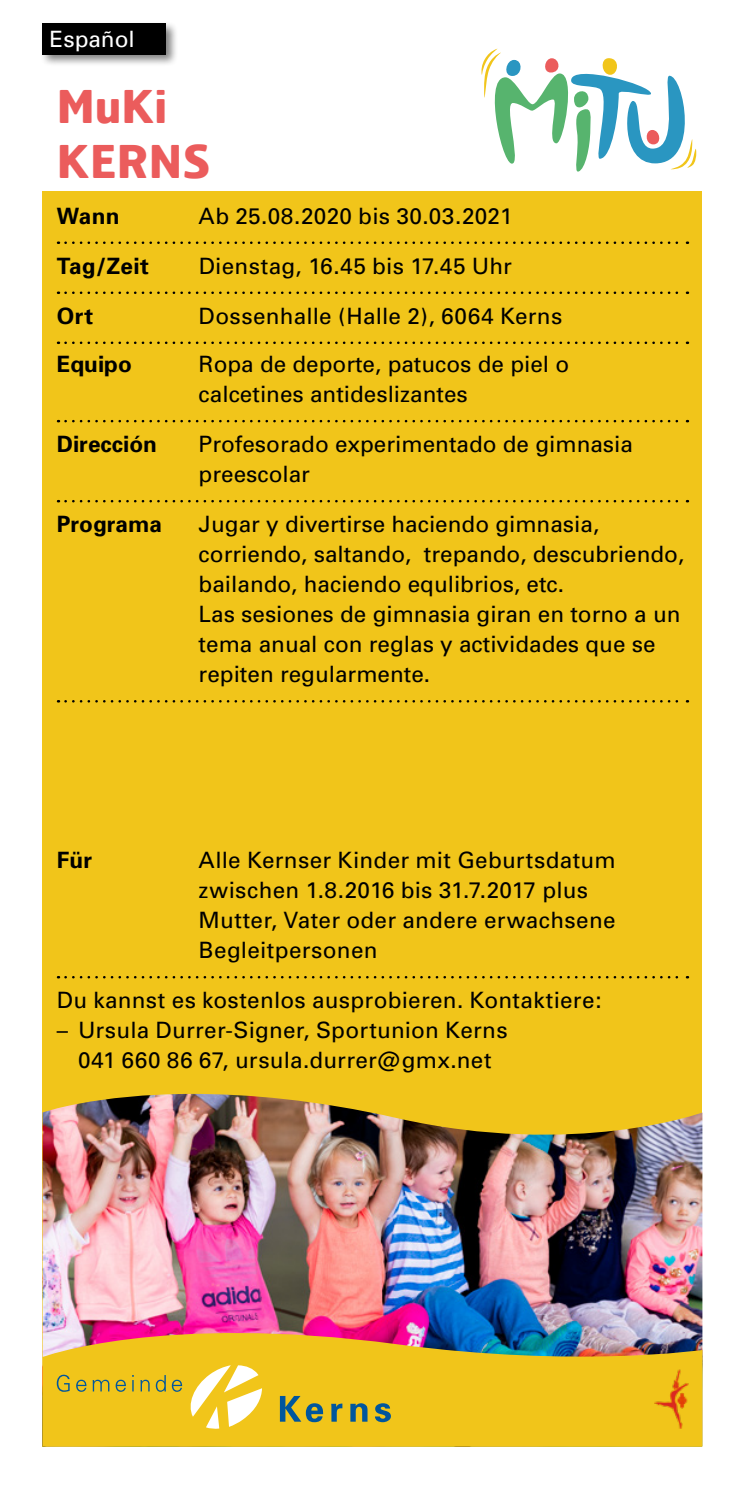
<style>
.page{position:relative;width:745px;height:1489px;background:#fff}
.page>*{position:absolute;margin:0;border:0;box-sizing:border-box;transform-origin:0 0}
.t1{font:700 45px/55px "Hermes FB";color:#eb5c5c}
.t2{font:22.5px/30px "Univers";color:#000}
.t3{font:700 22.5px "Univers";color:#000}
.t4{font:22.5px "Univers";color:#fff}
</style>
<div class="page">
<div style="left:43px;top:191px;width:659px;height:1255px;background:#f1c51a"></div>
<img style="left:43px;top:1093px;width:659px;height:219px">
<img style="left:43px;top:1312px;width:659px;height:117px">
<svg style="left:481px;top:49px;width:216px;height:123px"></svg>
<svg style="left:65px;top:976px;width:622px;height:2px"></svg>
<svg style="left:57px;top:1374px;width:13px;height:17px"></svg>
<svg style="left:76px;top:1379px;width:10px;height:12px"></svg>
<svg style="left:93px;top:1379px;width:16px;height:12px"></svg>
<svg style="left:116px;top:1379px;width:10px;height:12px"></svg>
<svg style="left:132px;top:1374px;width:2px;height:17px"></svg>
<svg style="left:140px;top:1379px;width:9px;height:12px"></svg>
<svg style="left:156px;top:1374px;width:10px;height:17px"></svg>
<svg style="left:280px;top:1395px;width:43px;height:26px"></svg>
<svg style="left:331px;top:1403px;width:11px;height:18px"></svg>
<svg style="left:350px;top:1403px;width:17px;height:18px"></svg>
<svg style="left:375px;top:1403px;width:15px;height:18px"></svg>
<svg style="left:172px;top:1365px;width:90px;height:63px"></svg>
<img style="left:654px;top:1368px;width:33px;height:60px">
<svg style="left:65px;top:241px;width:622px;height:3px"></svg>
<svg style="left:65px;top:291px;width:622px;height:3px"></svg>
<svg style="left:65px;top:341px;width:622px;height:3px"></svg>
<div style="left:40px;top:21px;width:138px;height:46px;background:#000;opacity:.5"></div>
<div style="left:43px;top:23px;width:123px;height:32px;background:#000"></div>
<svg style="left:65px;top:420px;width:622px;height:2px"></svg>
<svg style="left:65px;top:500px;width:622px;height:2px"></svg>
<svg style="left:65px;top:700px;width:622px;height:2px"></svg>
<p class="t4" style="left:50px;top:26px;width:87px">Español</p>
<h1 class="t1" style="left:57px;top:77px;width:156px">MuKi<br>KERNS</h1>
<p class="t3" style="left:57px;top:202px;width:64px">Wann</p>
<p class="t2" style="left:198px;top:201px;width:315px">Ab 25.08.2020 bis 30.03.2021</p>
<p class="t3" style="left:57px;top:252px;width:94px">Tag/Zeit</p>
<p class="t2" style="left:198px;top:251px;width:314px">Dienstag, 16.45 bis 17.45 Uhr</p>
<p class="t3" style="left:57px;top:302px;width:38px">Ort</p>
<p class="t2" style="left:198px;top:301px;width:365px">Dossenhalle (Halle 2), 6064 Kerns</p>
<p class="t3" style="left:57px;top:351px;width:76px">Equipo</p>
<p class="t2" style="left:198px;top:349px;width:372px">Ropa de deporte, patucos de piel o calcetines antideslizantes</p>
<p class="t3" style="left:57px;top:431px;width:102px">Dirección</p>
<p class="t2" style="left:198px;top:429px;width:435px">Profesorado experimentado de gimnasia preescolar</p>
<p class="t3" style="left:57px;top:511px;width:107px">Programa</p>
<p class="t2" style="left:198px;top:509px;width:487px">Jugar y divertirse haciendo gimnasia, corriendo, saltando, trepando, descubriendo, bailando, haciendo equlibrios, etc.<br>Las sesiones de gimnasia giran en torno a un tema anual con reglas y actividades que se repiten regularmente.</p>
<p class="t3" style="left:57px;top:846px;width:37px">Für</p>
<p class="t2" style="left:198px;top:845px;width:418px">Alle Kernser Kinder mit Geburtsdatum zwischen 1.8.2016 bis 31.7.2017 plus<br>Mutter, Vater oder andere erwachsene<br>Begleitpersonen</p>
<p class="t2" style="left:57px;top:985px;width:546px">Du kannst es kostenlos ausprobieren. Kontaktiere:</p>
<p class="t2" style="left:57px;top:1015px;width:452px;text-align:center">– Ursula Durrer-Signer, Sportunion Kerns<br>041 660 86 67, ursula.durrer@gmx.net</p>
</div>
